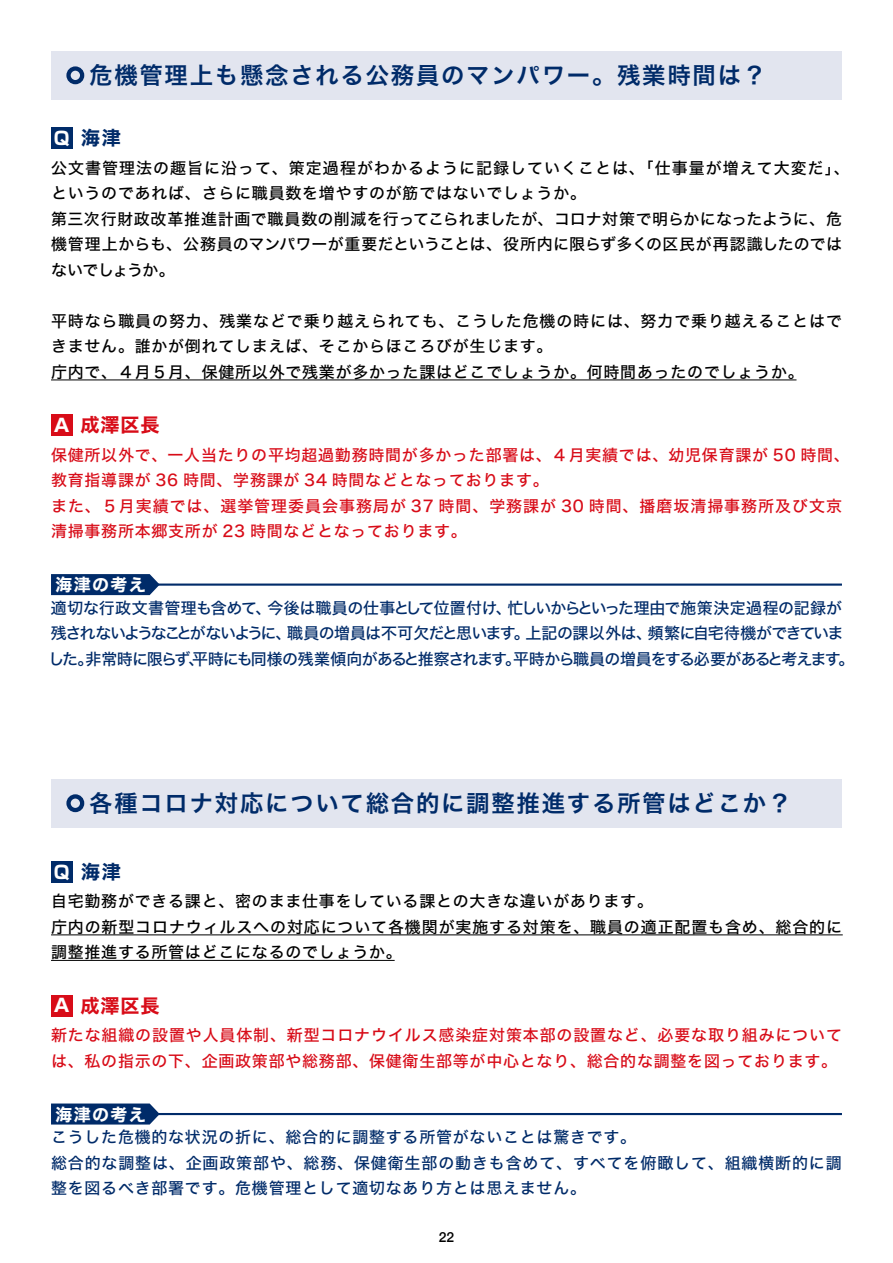
<style>
.page{position:relative;width:893px;height:1263px;background:#fff}
.page>*{position:absolute;margin:0;border:0;box-sizing:border-box;transform-origin:0 0}
.t1{font:23.4px "Hira Kaku Std W6";letter-spacing:.075em;color:#002b69}
.t2{font:19.2px "Hira Kaku Std W7";letter-spacing:.05em;color:#d80c18}
.t3{font:19.2px "Hira Kaku Std W7";color:#002b69}
.t4{font:16.95px "Hira Kaku Std W7";letter-spacing:.075em;color:#fff}
.t5{font:15.9px/25.5px "Hira Kaku Std W5";letter-spacing:.05em;color:#000}
.t6{font:15.9px/25.5px "Hira Kaku Std W5";letter-spacing:.05em;color:#d80c18}
.t7{font:15.9px/25.5px "Hira Kaku Std W5";letter-spacing:-.045em;color:#002b69}
.t8{font:15.9px/25.5px "Hira Kaku Std W5";letter-spacing:.05em;color:#002b69}
.t9{font:500 13.8px "Helvetica Neue";color:#000}
.s1{font-family:"Shin Go Pr 5";font-weight:700;font-size:18px;color:#fff}
</style>
<div class="page">
<div style="left:51px;top:51px;width:791px;height:49px;background:#e2e5ef"></div>
<svg style="left:69px;top:69px;width:13px;height:13px"></svg>
<div style="left:66px;top:66px;width:18px;height:18px;border:4px solid #002b69;border-radius:50%"></div>
<div style="left:51px;top:779px;width:791px;height:48px;background:#e2e5ef"></div>
<svg style="left:69px;top:796px;width:13px;height:14px"></svg>
<div style="left:66px;top:794px;width:18px;height:18px;border:4px solid #002b69;border-radius:50%"></div>
<hr style="left:51px;top:379px;width:745px;height:1px;background:#000">
<hr style="left:51px;top:934px;width:792px;height:1px;background:#000">
<hr style="left:51px;top:960px;width:344px;height:1px;background:#000">
<div style="left:51px;top:128px;width:21px;height:21px;background:#002b69"></div>
<div style="left:51px;top:415px;width:21px;height:21px;background:#d80c18"></div>
<hr style="left:133px;top:583px;width:709px;height:3px;background:#002b69">
<svg style="left:51px;top:574px;width:109px;height:21px;background:#0d3570"></svg>
<div style="left:51px;top:861px;width:21px;height:21px;background:#002b69"></div>
<div style="left:51px;top:995px;width:21px;height:21px;background:#d80c18"></div>
<hr style="left:133px;top:1113px;width:709px;height:2px;background:#002b69">
<svg style="left:51px;top:1103px;width:109px;height:21px;background:#123973"></svg>
<h1 class="t1" style="left:89px;top:58px;width:679px">危機管理上も懸念される公務員のマンパワー。残業時間は？</h1>
<p class="t3" style="left:54px;top:123px;width:69px"><span class="s1">Q</span> 海津</p>
<p class="t5" style="left:51px;top:155px;width:800px">公文書管理法の趣旨に沿って、策定過程がわかるように記録していくことは、「仕事量が増えて大変だ」、というのであれば、さらに職員数を増やすのが筋ではないでしょうか。<br>第三次行財政改革推進計画で職員数の削減を行ってこられましたが、コロナ対策で明らかになったように、危機管理上からも、公務員のマンパワーが重要だということは、役所内に限らず多くの区民が再認識したのではないでしょうか。</p>
<p class="t5" style="left:51px;top:308px;width:792px">平時なら職員の努力、残業などで乗り越えられても、こうした危機の時には、努力で乗り越えることはできません。誰かが倒れてしまえば、そこからほころびが生じます。<br>庁内で、４月５月、保健所以外で残業が多かった課はどこでしょうか。何時間あったのでしょうか。</p>
<p class="t2" style="left:54px;top:410px;width:108px"><span class="s1">A</span> 成澤区長</p>
<p class="t6" style="left:51px;top:442px;width:800px">保健所以外で、一人当たりの平均超過勤務時間が多かった部署は、４月実績では、幼児保育課が 50 時間、教育指導課が 36 時間、学務課が 34 時間などとなっております。<br>また、５月実績では、選挙管理委員会事務局が 37 時間、学務課が 30 時間、播磨坂清掃事務所及び文京清掃事務所本郷支所が 23 時間などとなっております。</p>
<p class="t4" style="left:56px;top:571px;width:92px">海津の考え</p>
<p class="t7" style="left:48px;top:595px;width:808px">適切な行政文書管理も含めて、今後は職員の仕事として位置付け、忙しいからといった理由で施策決定過程の記録が残されないようなことがないように、職員の増員は不可欠だと思います。上記の課以外は、頻繁に自宅待機ができていました。非常時に限らず、平時にも同様の残業傾向があると推察されます。平時から職員の増員をする必要があると考えます。</p>
<h1 class="t1" style="left:89px;top:785px;width:704px">各種コロナ対応について総合的に調整推進する所管はどこか？</h1>
<p class="t3" style="left:54px;top:857px;width:69px"><span class="s1">Q</span> 海津</p>
<p class="t5" style="left:51px;top:888px;width:792px">自宅勤務ができる課と、密のまま仕事をしている課との大きな違いがあります。<br>庁内の新型コロナウィルスへの対応について各機関が実施する対策を、職員の適正配置も含め、総合的に調整推進する所管はどこになるのでしょうか。</p>
<p class="t2" style="left:54px;top:991px;width:108px"><span class="s1">A</span> 成澤区長</p>
<p class="t6" style="left:51px;top:1022px;width:792px">新たな組織の設置や人員体制、新型コロナウイルス感染症対策本部の設置など、必要な取り組みについては、私の指示の下、企画政策部や総務部、保健衛生部等が中心となり、総合的な調整を図っております。</p>
<p class="t4" style="left:56px;top:1101px;width:92px">海津の考え</p>
<p class="t8" style="left:51px;top:1124px;width:792px">こうした危機的な状況の折に、総合的に調整する所管がないことは驚きです。<br>総合的な調整は、企画政策部や、総務、保健衛生部の動きも含めて、すべてを俯瞰して、組織横断的に調整を図るべき部署です。危機管理として適切なあり方とは思えません。</p>
<p class="t9" style="left:439px;top:1226px;width:17px">22</p>
</div>
